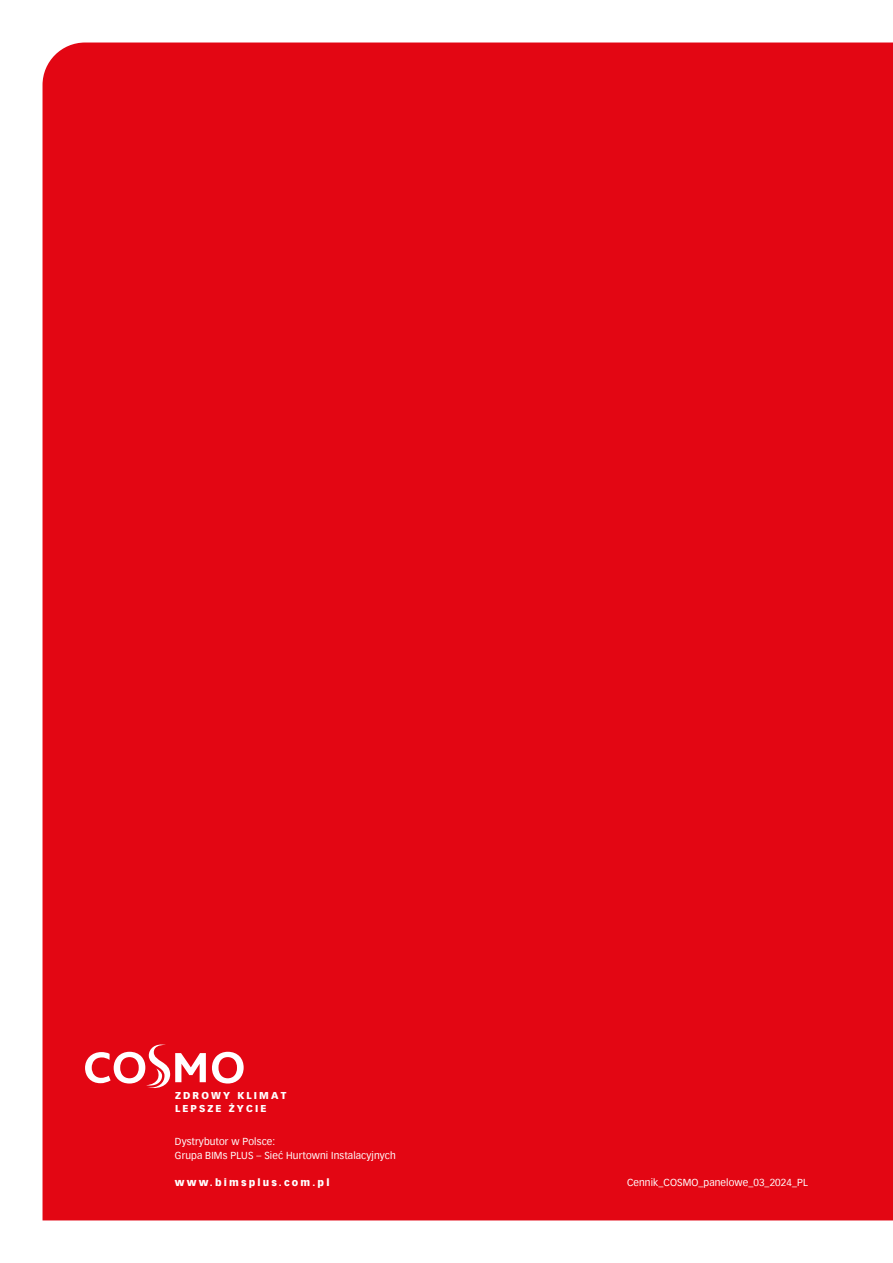
<style>
.page{position:relative;width:893px;height:1263px;background:#fff}
.page>*{position:absolute;margin:0;border:0;box-sizing:border-box;transform-origin:0 0}
.t1{font:9.9px/13.5px "Vectora Com";letter-spacing:.01em;color:#fff}
.t2{font:900 9.9px "Vectora Com";letter-spacing:.22em;color:#fff}
.t3{font:900 9.75px/13.5px "Vectora Com";letter-spacing:.22em;color:#fff}
</style>
<div class="page">
<div style="left:43px;top:43px;width:850px;height:1177px;background:#e30613"></div>
<svg style="left:212px;top:1052px;width:32px;height:31px"></svg>
<svg style="left:85px;top:1042px;width:121px;height:48px"></svg>
<p class="t3" style="left:175px;top:1088px;width:113px">ZDROWY KLIMAT<br>LEPSZE ŻYCIE</p>
<p class="t1" style="left:175px;top:1135px;width:222px">Dystrybutor w Polsce:<br>Grupa BIMs PLUS – Sieć Hurtowni Instalacyjnych</p>
<p class="t2" style="left:175px;top:1176px;width:156px">www.bimsplus.com.pl</p>
<p class="t1" style="left:627px;top:1175px;width:182px">Cennik_COSMO_panelowe_03_2024_PL</p>
</div>
